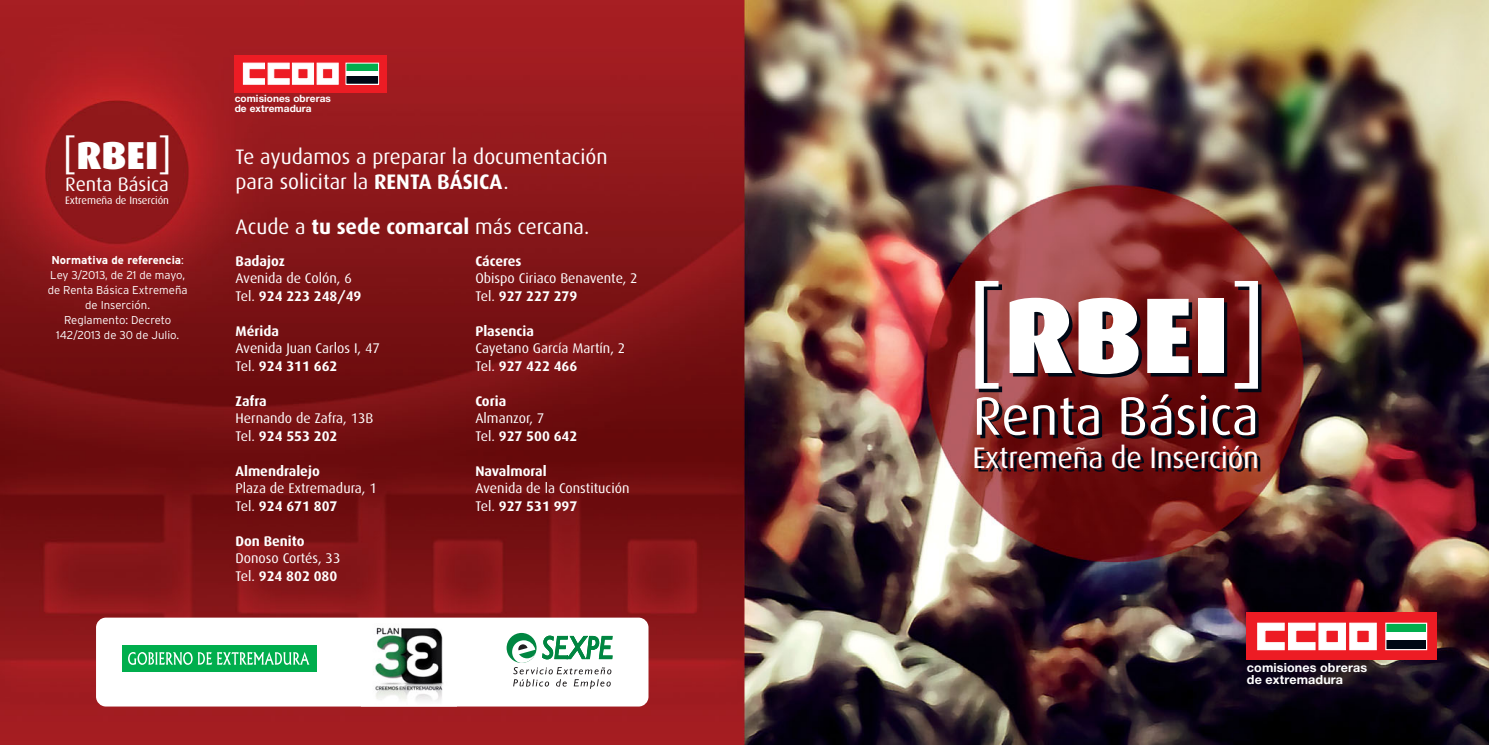
<style>
.page{position:relative;width:1489px;height:745px;background:#fff}
.page>*{position:absolute;margin:0;border:0;box-sizing:border-box;transform-origin:0 0}
.t1{font:900 107.62px "Dax";color:#fff}
.t2{font:53.9px "Dax";color:#fff}
.t3{font:900 39.02px "Dax";color:#fff}
.t4{font:29.75px "Dax";letter-spacing:-.005em;color:#fff}
.t5{font:21px/24.5px "Dax";color:#fff}
.t6{font:19.6px "Dax";color:#fff}
.t7{font:14px/17.5px "Dax";color:#fff}
.t8{font:700 14px "Dax";color:#fff}
.t9{font:700 12.6px/12.6px "Helvetica Neue";letter-spacing:.01em;color:#fff}
.t10{font:300 11.38px/14.9px "Interstate";color:#fff;text-align:center}
.t11{font:10.85px "Dax";letter-spacing:-.005em;color:#fff}
.t12{font:700 9.97px/10px "Helvetica Neue";letter-spacing:.01em;color:#fff}
.s1{font-weight:400}
.s2{font-weight:700}
</style>
<div class="page">
<img style="left:0;top:0;width:1488px;height:744px">
<svg style="left:978px;top:284px;width:283px;height:187px"></svg>
<div style="left:234px;top:55px;width:153px;height:37px;background:#ed1c24"></div>
<svg style="left:242px;top:62px;width:97px;height:23px"></svg>
<div style="left:346px;top:63px;width:32px;height:21px;background:linear-gradient(to right,#fff,#fff)"></div>
<div style="left:346px;top:63px;width:32px;height:7px;background:#00ae4d"></div>
<div style="left:346px;top:77px;width:32px;height:7px;background:#000815"></div>
<div style="left:345px;top:63px;width:34px;height:22px;border:1px solid #fff"></div>
<div style="left:1246px;top:612px;width:190px;height:47px;background:#ed1c24"></div>
<svg style="left:1257px;top:622px;width:120px;height:28px"></svg>
<div style="left:1385px;top:623px;width:41px;height:26px;background:#fff"></div>
<div style="left:1385px;top:623px;width:41px;height:8px;background:#00ae4d"></div>
<div style="left:1385px;top:639px;width:41px;height:10px;background:#000815"></div>
<div style="left:1385px;top:622px;width:41px;height:27px;border:1px solid #fff"></div>
<div style="left:96px;top:617px;width:552px;height:89px;background:#fff;border-radius:10px"></div>
<img style="left:375px;top:627px;width:68px;height:74px">
<div style="left:122px;top:645px;width:194px;height:26px;background:#00ae4d"></div>
<svg style="left:128px;top:652px;width:181px;height:12px"></svg>
<svg style="left:506px;top:632px;width:30px;height:30px"></svg>
<svg style="left:512px;top:634px;width:101px;height:54px"></svg>
<h3 class="t3" style="left:63px;top:138px;width:110px"><span class="s1">[</span>RBEI<span class="s1">]</span></h3>
<p class="t11" style="left:65px;top:195px;width:105px">Extremeña de Inserción</p>
<h3 class="t6" style="left:65px;top:176px;width:105px">Renta Básica</h3>
<p class="t10" style="left:48px;top:254px;width:141px"><span class="s2">Normativa de referencia</span>:<br>Ley 3/2013, de 21 de mayo, de Renta Básica Extremeña de Inserción.<br>Reglamento: Decreto<br>142/2013 de 30 de Julio.</p>
<p class="t12" style="left:235px;top:94px;width:98px">comisiones obreras de extremadura</p>
<h3 class="t5" style="left:235px;top:146px;width:374px">Te ayudamos a preparar la documentación para solicitar la <span class="s2">RENTA BÁSICA</span>.</h3>
<h3 class="t5" style="left:235px;top:216px;width:355px">Acude a <span class="s2">tu sede comarcal</span> más cercana.</h3>
<p class="t8" style="left:235px;top:254px;width:51px">Badajoz</p>
<p class="t7" style="left:235px;top:270px;width:127px">Avenida de Colón, 6<br>Tel. <span class="s2">924 223 248/49</span></p>
<p class="t8" style="left:235px;top:324px;width:45px">Mérida</p>
<p class="t7" style="left:235px;top:340px;width:146px">Avenida Juan Carlos I, 47<br>Tel. <span class="s2">924 311 662</span></p>
<p class="t8" style="left:235px;top:394px;width:33px">Zafra</p>
<p class="t7" style="left:235px;top:410px;width:139px">Hernando de Zafra, 13B<br>Tel. <span class="s2">924 553 202</span></p>
<p class="t8" style="left:235px;top:464px;width:86px">Almendralejo</p>
<p class="t7" style="left:235px;top:480px;width:143px">Plaza de Extremadura, 1<br>Tel. <span class="s2">924 671 807</span></p>
<p class="t8" style="left:235px;top:534px;width:71px">Don Benito</p>
<p class="t7" style="left:235px;top:550px;width:106px">Donoso Cortés, 33<br>Tel. <span class="s2">924 802 080</span></p>
<p class="t8" style="left:475px;top:254px;width:48px">Cáceres</p>
<p class="t7" style="left:475px;top:270px;width:164px">Obispo Ciriaco Benavente, 2<br>Tel. <span class="s2">927 227 279</span></p>
<p class="t8" style="left:475px;top:324px;width:60px">Plasencia</p>
<p class="t7" style="left:475px;top:340px;width:151px">Cayetano García Martín, 2<br>Tel. <span class="s2">927 422 466</span></p>
<p class="t8" style="left:475px;top:394px;width:32px">Coria</p>
<p class="t7" style="left:475px;top:410px;width:103px">Almanzor, 7<br>Tel. <span class="s2">927 500 642</span></p>
<p class="t8" style="left:475px;top:464px;width:73px">Navalmoral</p>
<p class="t7" style="left:475px;top:480px;width:156px">Avenida de la Constitución<br>Tel. <span class="s2">927 531 997</span></p>
<h1 class="t1" style="left:966px;top:288px;width:301px"><span class="s1">[</span>RBEI<span class="s1">]</span></h1>
<h2 class="t2" style="left:972px;top:392px;width:288px">Renta Básica</h2>
<h3 class="t4" style="left:972px;top:444px;width:288px">Extremeña de Inserción</h3>
<p class="t9" style="left:1246px;top:661px;width:122px">comisiones obreras de extremadura</p>
</div>
